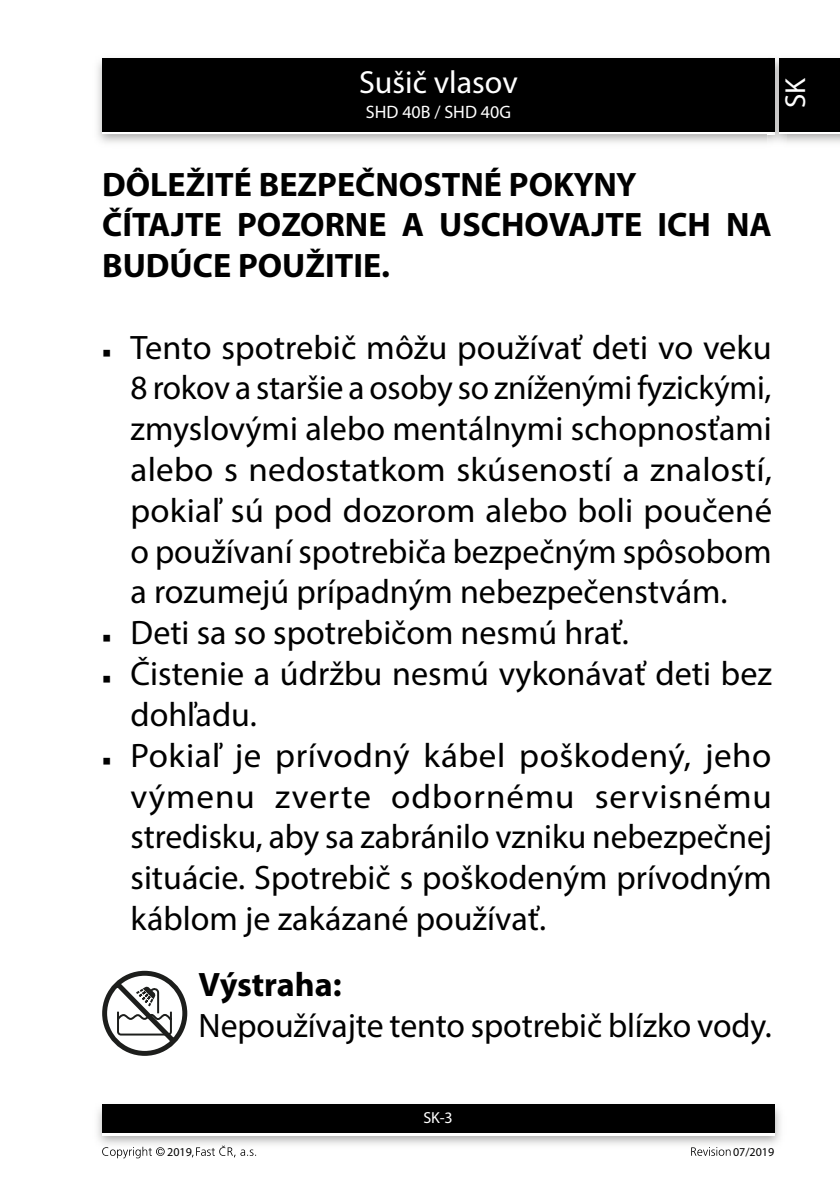
<style>
.page{position:relative;width:840px;height:1191px;background:#fff}
.page>*{position:absolute;margin:0;border:0;box-sizing:border-box;transform-origin:0 0}
.t1{font:34px/40.8px "Myriad Pro";color:#000;text-align:justify}
.t2{font:700 34px/40.8px "Myriad Pro";color:#000}
.t3{font:32px "Myriad Pro";color:#fff}
.t4{font:29px "Myriad Pro";color:#fff}
.t5{font:18px "Myriad Pro";color:#fff}
.t6{font:16px "Myriad Pro";color:#fff}
.t7{font:12px "Myriad Pro";color:#000}
.s1{font-family:"Minion Pro";font-size:23px}
</style>
<div class="page">
<div style="left:102px;top:61px;width:672px;height:73px;background:linear-gradient(to right,#000,#000)"></div>
<div style="left:102px;top:58px;width:672px;height:73px;background:#000"></div>
<img style="left:97px;top:1104px;width:684px;height:41px">
<div style="left:102px;top:1107px;width:672px;height:28px;background:linear-gradient(to right,#fff,#fff)"></div>
<div style="left:102px;top:1104px;width:672px;height:28px;background:#000"></div>
<img style="left:767px;top:56px;width:18px;height:89px">
<svg style="left:767px;top:131px;width:7px;height:3px"></svg>
<img style="left:767px;top:58px;width:7px;height:3px">
<img style="left:767px;top:61px;width:7px;height:70px">
<div style="left:778px;top:61px;width:61px;height:73px;background:linear-gradient(to right,#000,#000)"></div>
<div style="left:778px;top:58px;width:61px;height:73px;background:#000"></div>
<svg style="left:102px;top:1146px;width:63px;height:12px"></svg>
<svg style="left:192px;top:1145px;width:64px;height:12px"></svg>
<svg style="left:691px;top:1147px;width:39px;height:8px"></svg>
<svg style="left:102px;top:970px;width:85px;height:85px"></svg>
<p class="t3" style="left:359px;top:62px;width:160px">Sušič vlasov</p>
<p class="t5" style="left:365px;top:101px;width:146px">SHD 40B / SHD 40G</p>
<p class="t4" style="left:777px;top:108px;width:32px;rotate:-90deg">SK</p>
<p class="t2" style="left:102px;top:163px;width:670px">DÔLEŽITÉ BEZPEČNOSTNÉ POKYNY<br>ČÍTAJTE POZORNE A USCHOVAJTE ICH NA<br>BUDÚCE POUŽITIE.</p>
<p class="t1" style="left:130px;top:326px;width:642px;text-indent:-28px"><span class="s1">■</span> Tento spotrebič môžu používať deti vo veku 8 rokov a staršie a osoby so zníženými fyzickými, zmyslovými alebo mentálnymi schopnosťami alebo s nedostatkom skúseností a znalostí, pokiaľ sú pod dozorom alebo boli poučené o používaní spotrebiča bezpečným spôsobom a rozumejú prípadným nebezpečenstvám.</p>
<p class="t1" style="left:102px;top:612px;width:528px"><span class="s1">■</span> Deti sa so spotrebičom nesmú hrať.</p>
<p class="t1" style="left:130px;top:653px;width:642px;text-indent:-28px"><span class="s1">■</span> Čistenie a údržbu nesmú vykonávať deti bez dohľadu.</p>
<p class="t1" style="left:130px;top:734px;width:642px;text-indent:-28px"><span class="s1">■</span> Pokiaľ je prívodný kábel poškodený, jeho výmenu zverte odbornému servisnému stredisku, aby sa zabránilo vzniku nebezpečnej situácie. Spotrebič s poškodeným prívodným káblom je zakázané používať.</p>
<p class="t2" style="left:198px;top:963px;width:144px">Výstraha:</p>
<p class="t1" style="left:198px;top:1004px;width:574px">Nepoužívajte tento spotrebič blízko vody.</p>
<p class="t6" style="left:423px;top:1108px;width:31px">SK-3</p>
<p class="t7" style="left:167px;top:1144px;width:26px">2019</p>
<p class="t7" style="left:732px;top:1144px;width:43px">07/2019</p>
</div>
